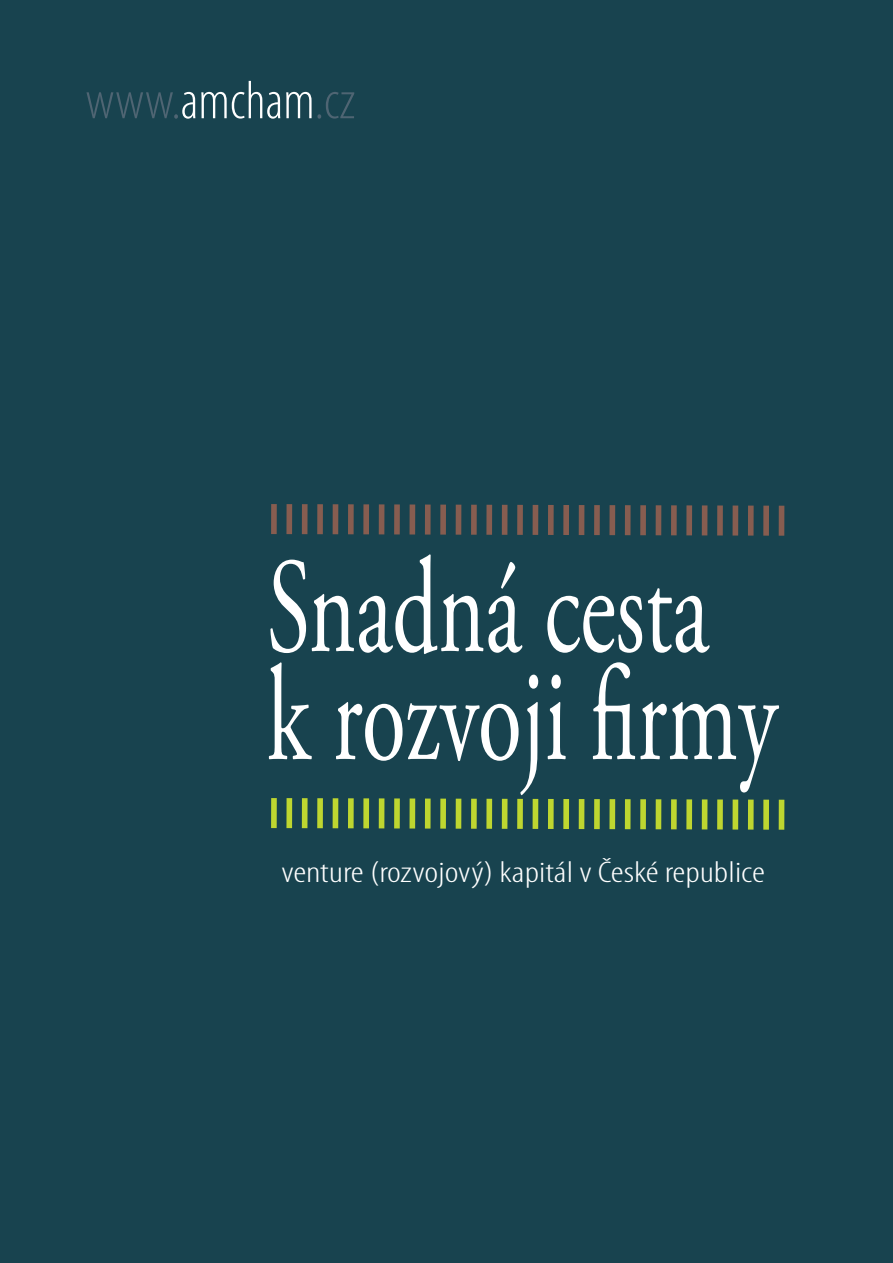
<style>
.page{position:relative;width:893px;height:1263px;background:#18434f}
.page>*{position:absolute;margin:0;border:0;box-sizing:border-box;transform-origin:0 0}
.t1{font:135px/108px "Adobe Garamond Pro";color:#fff;scale:.67 1}
.t2{font:300 condensed 54px "Myriad Pro";color:#4f6573}
.t3{font:300 condensed 30px "Myriad Pro";color:#fff;scale:1.3 1}
.s1{color:#fff}
</style>
<div class="page">
<div style="left:271px;top:504px;width:6px;height:30px;background:#875d50"></div>
<div style="left:286px;top:504px;width:6px;height:30px;background:#875d50"></div>
<div style="left:302px;top:504px;width:6px;height:30px;background:#875d50"></div>
<div style="left:317px;top:504px;width:6px;height:30px;background:#875d50"></div>
<div style="left:333px;top:504px;width:5px;height:30px;background:#875d50"></div>
<div style="left:348px;top:504px;width:6px;height:30px;background:#875d50"></div>
<div style="left:363px;top:504px;width:6px;height:30px;background:#875d50"></div>
<div style="left:379px;top:504px;width:5px;height:30px;background:#875d50"></div>
<div style="left:394px;top:504px;width:6px;height:30px;background:#875d50"></div>
<div style="left:409px;top:504px;width:6px;height:30px;background:#875d50"></div>
<div style="left:425px;top:504px;width:6px;height:30px;background:#875d50"></div>
<div style="left:440px;top:505px;width:6px;height:30px;background:#875d50"></div>
<div style="left:456px;top:505px;width:5px;height:30px;background:#875d50"></div>
<div style="left:471px;top:505px;width:6px;height:30px;background:#875d50"></div>
<div style="left:486px;top:505px;width:6px;height:30px;background:#875d50"></div>
<div style="left:502px;top:505px;width:5px;height:30px;background:#875d50"></div>
<div style="left:517px;top:505px;width:6px;height:30px;background:#875d50"></div>
<div style="left:533px;top:505px;width:5px;height:30px;background:#875d50"></div>
<div style="left:548px;top:505px;width:6px;height:30px;background:#875d50"></div>
<div style="left:563px;top:505px;width:6px;height:30px;background:#875d50"></div>
<div style="left:579px;top:505px;width:5px;height:30px;background:#875d50"></div>
<div style="left:594px;top:505px;width:6px;height:30px;background:#875d50"></div>
<div style="left:609px;top:505px;width:6px;height:30px;background:#875d50"></div>
<div style="left:625px;top:505px;width:6px;height:30px;background:#875d50"></div>
<div style="left:640px;top:505px;width:6px;height:30px;background:#875d50"></div>
<div style="left:656px;top:505px;width:5px;height:30px;background:#875d50"></div>
<div style="left:671px;top:505px;width:6px;height:30px;background:#875d50"></div>
<div style="left:686px;top:505px;width:6px;height:30px;background:#875d50"></div>
<div style="left:702px;top:505px;width:5px;height:30px;background:#875d50"></div>
<div style="left:717px;top:505px;width:6px;height:30px;background:#875d50"></div>
<div style="left:732px;top:505px;width:6px;height:30px;background:#875d50"></div>
<div style="left:748px;top:506px;width:6px;height:30px;background:#875d50"></div>
<div style="left:763px;top:506px;width:6px;height:30px;background:#875d50"></div>
<div style="left:779px;top:506px;width:5px;height:30px;background:#875d50"></div>
<div style="left:271px;top:798px;width:6px;height:30px;background:#bed630"></div>
<div style="left:286px;top:798px;width:6px;height:30px;background:#bed630"></div>
<div style="left:302px;top:798px;width:6px;height:30px;background:#bed630"></div>
<div style="left:317px;top:798px;width:6px;height:30px;background:#bed630"></div>
<div style="left:333px;top:798px;width:5px;height:30px;background:#bed630"></div>
<div style="left:348px;top:798px;width:6px;height:30px;background:#bed630"></div>
<div style="left:363px;top:798px;width:6px;height:30px;background:#bed630"></div>
<div style="left:379px;top:798px;width:5px;height:30px;background:#bed630"></div>
<div style="left:394px;top:798px;width:6px;height:30px;background:#bed630"></div>
<div style="left:409px;top:798px;width:6px;height:30px;background:#bed630"></div>
<div style="left:425px;top:798px;width:6px;height:30px;background:#bed630"></div>
<div style="left:440px;top:799px;width:6px;height:30px;background:#bed630"></div>
<div style="left:456px;top:799px;width:5px;height:30px;background:#bed630"></div>
<div style="left:471px;top:799px;width:6px;height:30px;background:#bed630"></div>
<div style="left:486px;top:799px;width:6px;height:30px;background:#bed630"></div>
<div style="left:502px;top:799px;width:5px;height:30px;background:#bed630"></div>
<div style="left:517px;top:799px;width:6px;height:30px;background:#bed630"></div>
<div style="left:533px;top:799px;width:5px;height:30px;background:#bed630"></div>
<div style="left:548px;top:799px;width:6px;height:30px;background:#bed630"></div>
<div style="left:563px;top:799px;width:6px;height:30px;background:#bed630"></div>
<div style="left:579px;top:799px;width:5px;height:30px;background:#bed630"></div>
<div style="left:594px;top:799px;width:6px;height:30px;background:#bed630"></div>
<div style="left:609px;top:799px;width:6px;height:30px;background:#bed630"></div>
<div style="left:625px;top:799px;width:6px;height:30px;background:#bed630"></div>
<div style="left:640px;top:799px;width:6px;height:30px;background:#bed630"></div>
<div style="left:656px;top:799px;width:5px;height:30px;background:#bed630"></div>
<div style="left:671px;top:799px;width:6px;height:30px;background:#bed630"></div>
<div style="left:686px;top:799px;width:6px;height:30px;background:#bed630"></div>
<div style="left:702px;top:799px;width:5px;height:30px;background:#bed630"></div>
<div style="left:717px;top:799px;width:6px;height:30px;background:#bed630"></div>
<div style="left:732px;top:799px;width:6px;height:30px;background:#bed630"></div>
<div style="left:748px;top:800px;width:6px;height:30px;background:#bed630"></div>
<div style="left:763px;top:800px;width:6px;height:30px;background:#bed630"></div>
<div style="left:779px;top:800px;width:5px;height:30px;background:#bed630"></div>
<h2 class="t2" style="left:86px;top:72px;width:271px">www.<span class="s1">amcham</span>.cz</h2>
<h1 class="t1" style="left:267px;top:559px;width:763px">Snadná cesta k rozvoji firmy</h1>
<p class="t3" style="left:281px;top:856px;width:373px">venture (rozvojový) kapitál v České republice</p>
</div>
